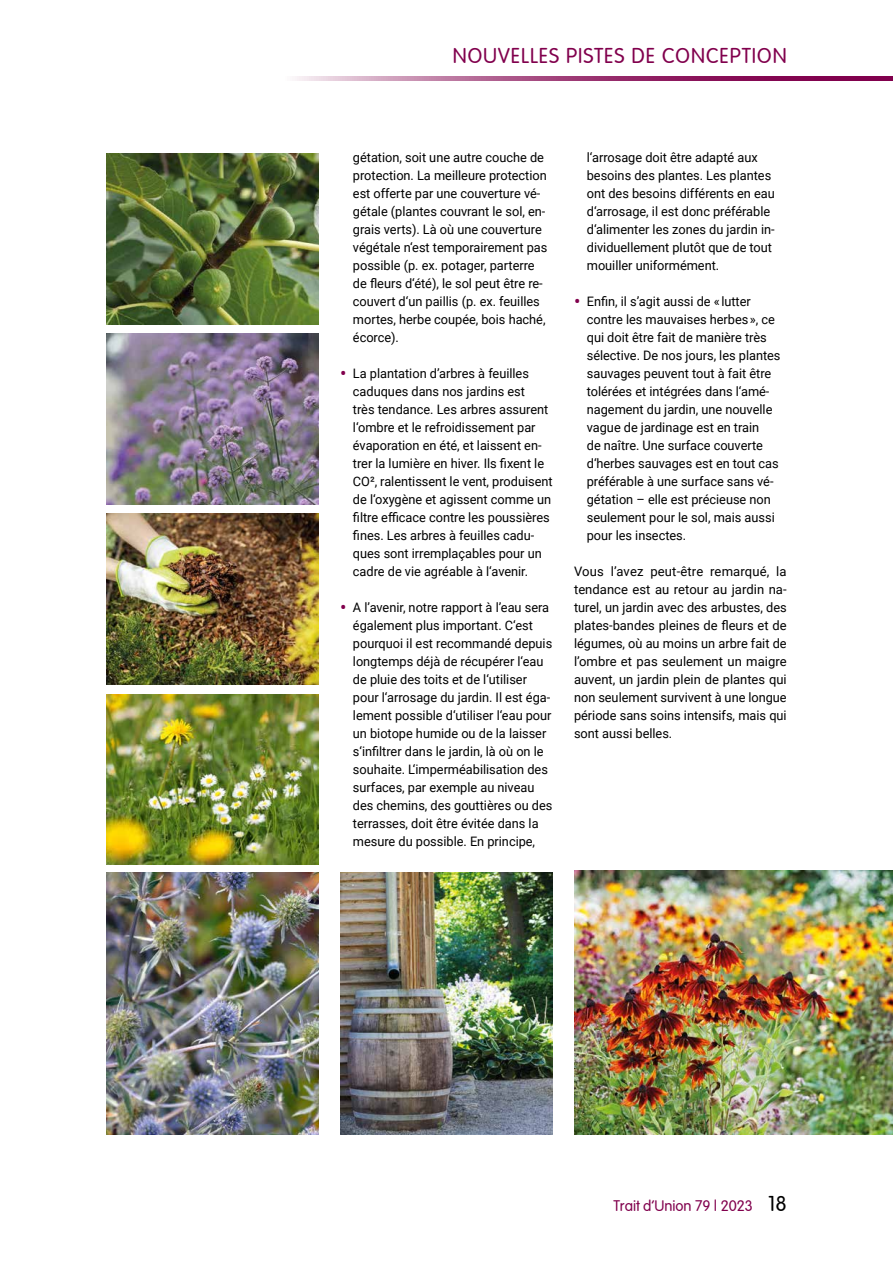
<style>
.page{position:relative;width:893px;height:1263px;background:#fff}
.page>*{position:absolute;margin:0;border:0;box-sizing:border-box;transform-origin:0 0}
.t1{font:21px "Vogue Plain";letter-spacing:.05em;color:#81004d}
.t2{font:15px "Vogue Plain";color:#81004d}
.t3{font:13.05px/18px "Roboto";color:#000}
.s1{font-size:19.5px;color:#81004d}
.s2{font-size:21px;color:#000}
</style>
<div class="page">
<svg style="left:295px;top:77px;width:598px;height:4px;background:#a54a80"></svg>
<img style="left:106px;top:334px;width:213px;height:170px">
<img style="left:106px;top:514px;width:213px;height:170px">
<img style="left:106px;top:694px;width:213px;height:170px">
<img style="left:106px;top:154px;width:213px;height:170px">
<img style="left:574px;top:870px;width:319px;height:264px">
<img style="left:340px;top:872px;width:213px;height:262px">
<img style="left:106px;top:872px;width:213px;height:262px">
<h1 class="t1" style="left:453px;top:44px;width:335px">NOUVELLES PISTES DE CONCEPTION</h1>
<p class="t3" style="left:353px;top:148px;width:196px">gétation, soit une autre couche de protection. La meilleure protection est offerte par une couverture vé&shy;gétale (plantes couvrant le sol, en&shy;grais verts). Là où une couverture végétale n‘est temporairement pas possible (p. ex. potager, parterre de fleurs d‘été), le sol peut être re&shy;couvert d‘un paillis (p. ex. feuilles mortes, herbe coupée, bois haché, écorce).</p>
<p class="t3" style="left:353px;top:364px;width:201px;text-indent:-13px"><span class="s1">•</span> La plantation d’arbres à feuilles caduques dans nos jardins est<br>très tendance. Les arbres assurent l‘ombre et le refroidissement par évaporation en été, et laissent en&shy;trer la lumière en hiver. Ils fixent le CO², ralentissent le vent, produisent de l‘oxygène et agissent comme un filtre efficace contre les poussières fines. Les arbres à feuilles cadu&shy;ques sont irremplaçables pour un cadre de vie agréable à l‘avenir.</p>
<p class="t3" style="left:353px;top:598px;width:201px;text-indent:-13px"><span class="s1">•</span> A l’avenir, notre rapport à l’eau sera également plus important. C‘est pourquoi il est recommandé depuis longtemps déjà de récupérer l‘eau de pluie des toits et de l‘utiliser pour l‘arrosage du jardin. Il est éga&shy;lement possible d‘utiliser l‘eau pour un biotope humide ou de la laisser s‘infiltrer dans le jardin, là où on le souhaite. L‘imperméabilisation des surfaces, par exemple au niveau des chemins, des gouttières ou des terrasses, doit être évitée dans la mesure du possible. En principe,</p>
<p class="t3" style="left:587px;top:148px;width:190px">l‘arrosage doit être adapté aux besoins des plantes. Les plantes ont des besoins différents en eau d‘arrosage, il est donc préférable d‘alimenter les zones du jardin in&shy;dividuellement plutôt que de tout mouiller uniformément.</p>
<p class="t3" style="left:587px;top:292px;width:195px;text-indent:-13px"><span class="s1">•</span> Enfin, il s’agit aussi de « lutter contre les mauvaises herbes », ce qui doit être fait de manière très sélective. De nos jours, les plantes sauvages peuvent tout à fait être tolérées et intégrées dans l‘amé&shy;nagement du jardin, une nouvelle vague de jardinage est en train<br>de naître. Une surface couverte d‘herbes sauvages est en tout cas préférable à une surface sans vé&shy;gétation – elle est précieuse non seulement pour le sol, mais aussi pour les insectes.</p>
<p class="t3" style="left:574px;top:562px;width:214px;text-align:justify">Vous l’avez peut-être remarqué, la tendance est au retour au jardin na&shy;turel, un jardin avec des arbustes, des plates-bandes pleines de fleurs et de légumes, où au moins un arbre fait de l’ombre et pas seulement un maigre auvent, un jardin plein de plantes qui non seulement survivent à une longue période sans soins intensifs, mais qui sont aussi belles.</p>
<p class="t2" style="left:614px;top:1197px;width:175px">Trait d’Union 79 | 2023 <span class="s2">18</span></p>
</div>
